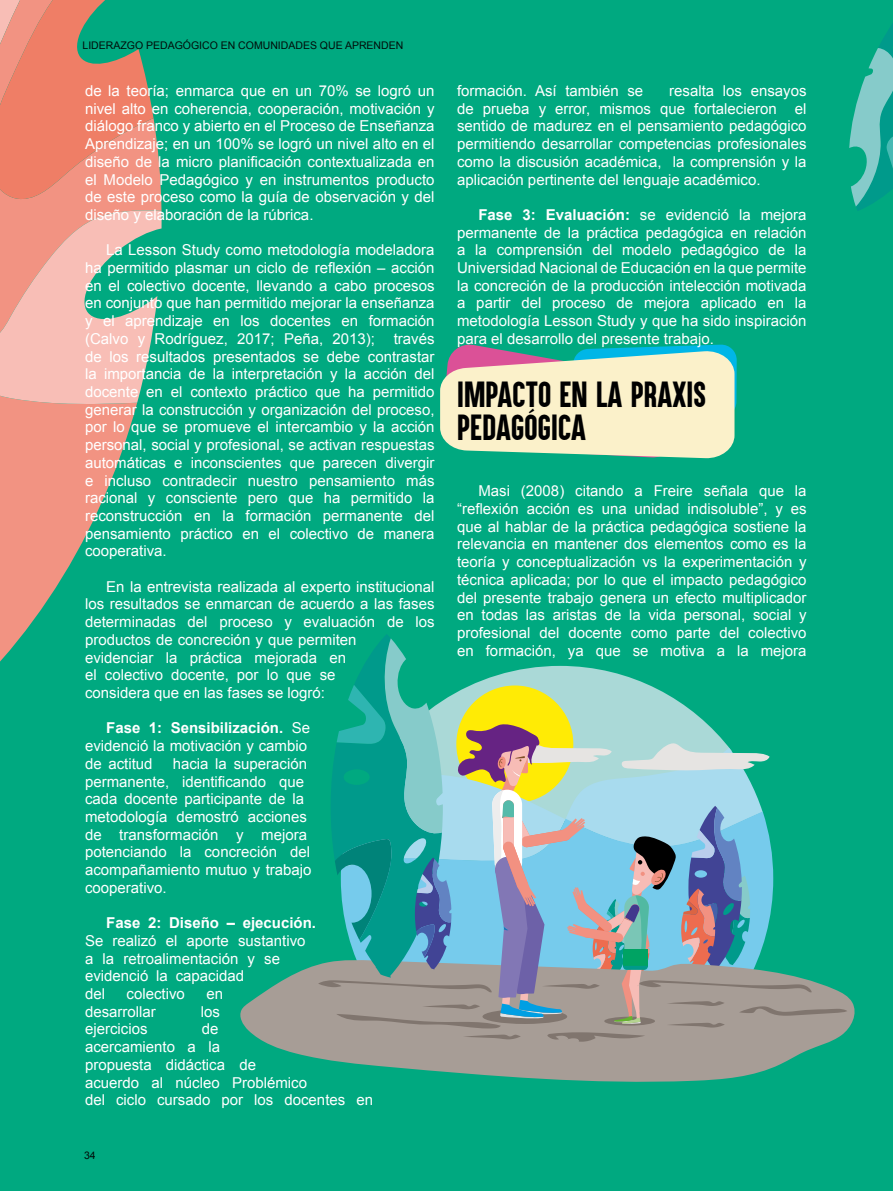
<style>
.page{position:relative;width:893px;height:1191px;background:#00a980}
.page>*{position:absolute;margin:0;border:0;box-sizing:border-box;transform-origin:0 0}
.t1{font:30px/33px "Aku&Kamu";letter-spacing:.005em;color:#000}
.t2{font:15px/17.7px "Arial";color:#fff;text-align:justify}
.t3{font:700 15px "Arial";color:#fff}
.t4{font:10.5px "Arial";color:#131313}
.s1{font-weight:700}
</style>
<div class="page">
<svg style="left:0;top:121px;width:161px;height:541px;fill:#f29382"></svg>
<svg style="left:0;top:0;width:154px;height:202px;background:#d08a72"></svg>
<svg style="left:0;top:210px;width:162px;height:195px"></svg>
<svg style="left:440px;top:344px;width:297px;height:115px;background:#d3dfc0"></svg>
<svg style="left:240px;top:964px;width:615px;height:118px;fill:#a79d96"></svg>
<svg style="left:318px;top:634px;width:529px;height:407px"></svg>
<svg style="left:849px;top:23px;width:44px;height:188px"></svg>
<p class="t4" style="left:82px;top:39px;width:322px">LIDERAZGO PEDAGÓGICO EN COMUNIDADES QUE APRENDEN</p>
<p class="t2" style="left:85px;top:82px;width:351px">de la teoría; enmarca que en un 70% se logró un nivel alto en coherencia, cooperación, motivación y diálogo franco y abierto en el Proceso de Enseñanza Aprendizaje; en un 100% se logró un nivel alto en el diseño de la micro planificación contextualizada en el Modelo Pedagógico y en instrumentos producto de este proceso como la guía de observación y del diseño y elaboración de la rúbrica.</p>
<p class="t2" style="left:85px;top:241px;width:351px;text-indent:21px">La Lesson Study como metodología modeladora ha permitido plasmar un ciclo de reflexión – acción en el colectivo docente, llevando a cabo procesos en conjunto que han permitido mejorar la enseñanza y el aprendizaje en los docentes en formación (Calvo y Rodríguez, 2017; Peña, 2013); través de los resultados presentados se debe contrastar la importancia de la interpretación y la acción del docente en el contexto práctico que ha permitido generar la construcción y organización del proceso, por lo que se promueve el intercambio y la acción personal, social y profesional, se activan respuestas automáticas e inconscientes que parecen divergir e incluso contradecir nuestro pensamiento más racional y consciente pero que ha permitido la reconstrucción en la formación permanente del pensamiento práctico en el colectivo de manera cooperativa.</p>
<p class="t2" style="left:85px;top:578px;width:351px;text-align:left;text-indent:21px">En la entrevista realizada al experto institucional los resultados se enmarcan de acuerdo a las fases determinadas del proceso y evaluación de los productos de concreción y que permiten<br>evidenciar la práctica mejorada en<br>el colectivo docente, por lo que se<br>considera que en las fases se logró:</p>
<p class="t2" style="left:85px;top:719px;width:226px;text-align:left;text-indent:21px"><span class="s1">Fase 1: Sensibilización.</span> Se evidenció la motivación y cambio de actitud</p>
<p class="t2" style="left:85px;top:755px;width:228px;text-align:left;text-indent:88px">hacia la superación permanente, identificando que cada docente participante de la metodología demostró acciones de transformación y mejora potenciando la concreción del acompañamiento mutuo y trabajo cooperativo.</p>
<p class="t3" style="left:106px;top:912px;width:211px">Fase 2: Diseño – ejecución.</p>
<p class="t2" style="left:85px;top:932px;width:222px;text-align:left">Se realizó el aporte sustantivo a la retroalimentación y se evidenció la capacidad<br>del</p>
<p class="t2" style="left:127px;top:985px;width:60px">colectivo</p>
<p class="t2" style="left:206px;top:985px;width:18px">en</p>
<p class="t2" style="left:85px;top:1002px;width:72px">desarrollar</p>
<p class="t2" style="left:201px;top:1002px;width:21px">los</p>
<p class="t2" style="left:85px;top:1020px;width:64px">ejercicios</p>
<p class="t2" style="left:85px;top:1020px;width:289px;text-align:left;text-indent:117px">de<br>acercamiento a la<br>propuesta didáctica de<br>acuerdo al núcleo Problémico<br>del ciclo cursado por los docentes en</p>
<p class="t4" style="left:84px;top:1148px;width:13px">34</p>
<p class="t2" style="left:457px;top:82px;width:188px">formación. Así también se</p>
<p class="t2" style="left:457px;top:82px;width:351px;text-indent:212px">resalta los ensayos de prueba y error, mismos que fortalecieron el sentido de madurez en el pensamiento pedagógico permitiendo desarrollar competencias profesionales como la discusión académica, la comprensión y la aplicación pertinente del lenguaje académico.</p>
<p class="t2" style="left:457px;top:206px;width:351px;text-indent:21px"><span class="s1">Fase 3: Evaluación:</span> se evidenció la mejora permanente de la práctica pedagógica en relación a la comprensión del modelo pedagógico de la Universidad Nacional de Educación en la que permite la concreción de la producción intelección motivada a partir del proceso de mejora aplicado en la metodología Lesson Study y que ha sido inspiración para el desarrollo del presente trabajo.</p>
<h1 class="t1" style="left:457px;top:378px;width:250px">IMPACTO EN LA PRAXIS<br>PEDAGÓGICA</h1>
<p class="t2" style="left:457px;top:482px;width:351px;text-indent:21px">Masi (2008) citando a Freire señala que la “reflexión acción es una unidad indisoluble”, y es que al hablar de la práctica pedagógica sostiene la relevancia en mantener dos elementos como es la teoría y conceptualización vs la experimentación y técnica aplicada; por lo que el impacto pedagógico del presente trabajo genera un efecto multiplicador en todas las aristas de la vida personal, social y profesional del docente como parte del colectivo en formación, ya que se motiva a la mejora</p>
</div>
